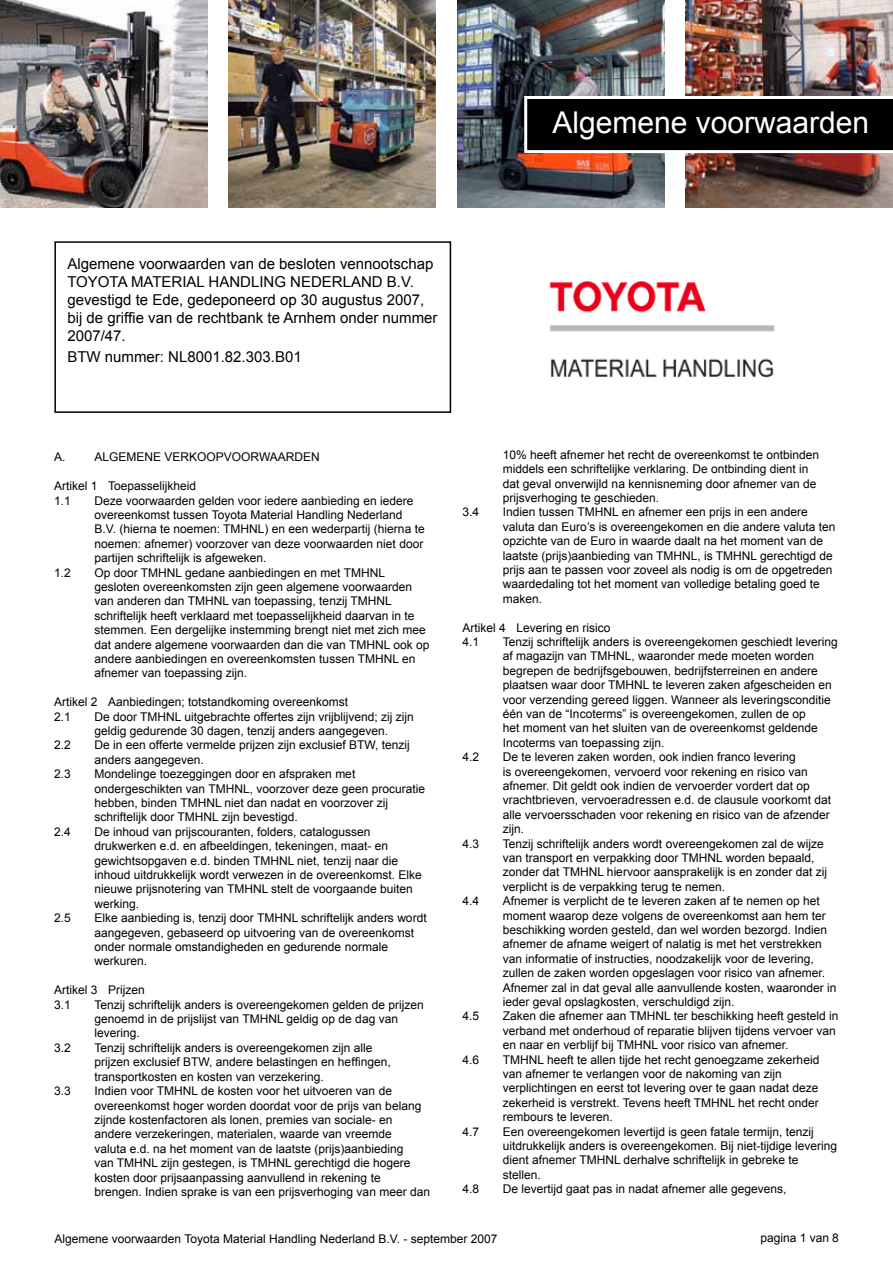
<style>
.page{position:relative;width:893px;height:1263px;background:#fff}
.page>*{position:absolute;margin:0;border:0;box-sizing:border-box;transform-origin:0 0}
.t1{font:30px "Arial";color:#fff}
.t2{font:15px/18px "Arial";color:#000}
.t3{font:12px/14.4px "Arial";color:#000}
</style>
<div class="page">
<div style="left:54px;top:241px;width:397px;height:172px;border:2px solid #000"></div>
<img style="left:549px;top:281px;width:226px;height:97px">
<img style="left:0;top:0;width:207px;height:207px">
<img style="left:229px;top:0;width:207px;height:207px">
<img style="left:457px;top:0;width:207px;height:207px">
<img style="left:686px;top:0;width:207px;height:207px">
<svg style="left:524px;top:96px;width:369px;height:57px;background:#1c1c1c"></svg>
<h1 class="t1" style="left:552px;top:103px;width:318px">Algemene voorwaarden</h1>
<p class="t2" style="left:67px;top:255px;width:372px">Algemene voorwaarden van de besloten vennootschap TOYOTA MATERIAL HANDLING NEDERLAND B.V. gevestigd te Ede, gedeponeerd op 30 augustus 2007, bij de griffie van de rechtbank te Arnhem onder nummer 2007/47.</p>
<p class="t2" style="left:67px;top:348px;width:236px">BTW nummer: NL8001.82.303.B01</p>
<p class="t3" style="left:54px;top:450px;width:13px">A.</p>
<p class="t3" style="left:94px;top:450px;width:227px">ALGEMENE VERKOOPVOORWAARDEN</p>
<p class="t3" style="left:54px;top:479px;width:144px">Artikel 1 Toepasselijkheid<br>1.1</p>
<p class="t3" style="left:94px;top:493px;width:332px">Deze voorwaarden gelden voor iedere aanbieding en iedere overeenkomst tussen Toyota Material Handling Nederland B.V. (hierna te noemen: TMHNL) en een wederpartij (hierna te noemen: afnemer) voorzover van deze voorwaarden niet door partijen schriftelijk is afgeweken.</p>
<p class="t3" style="left:54px;top:565px;width:18px">1.2</p>
<p class="t3" style="left:94px;top:565px;width:336px">Op door TMHNL gedane aanbiedingen en met TMHNL gesloten overeenkomsten zijn geen algemene voorwaarden van anderen dan TMHNL van toepassing, tenzij TMHNL schriftelijk heeft verklaard met toepasselijkheid daarvan in te stemmen. Een dergelijke instemming brengt niet met zich mee dat andere algemene voorwaarden dan die van TMHNL ook op andere aanbiedingen en overeenkomsten tussen TMHNL en afnemer van toepassing zijn.</p>
<p class="t3" style="left:54px;top:695px;width:296px">Artikel 2 Aanbiedingen; totstandkoming overeenkomst<br>2.1</p>
<p class="t3" style="left:94px;top:709px;width:321px">De door TMHNL uitgebrachte offertes zijn vrijblijvend; zij zijn geldig gedurende 30 dagen, tenzij anders aangegeven.</p>
<p class="t3" style="left:54px;top:738px;width:18px">2.2</p>
<p class="t3" style="left:94px;top:738px;width:317px">De in een offerte vermelde prijzen zijn exclusief BTW, tenzij anders aangegeven.</p>
<p class="t3" style="left:54px;top:767px;width:18px">2.3</p>
<p class="t3" style="left:94px;top:767px;width:332px">Mondelinge toezeggingen door en afspraken met ondergeschikten van TMHNL, voorzover deze geen procuratie hebben, binden TMHNL niet dan nadat en voorzover zij schriftelijk door TMHNL zijn bevestigd.</p>
<p class="t3" style="left:54px;top:824px;width:18px">2.4</p>
<p class="t3" style="left:94px;top:824px;width:329px">De inhoud van prijscouranten, folders, catalogussen drukwerken e.d. en afbeeldingen, tekeningen, maat- en gewichtsopgaven e.d. binden TMHNL niet, tenzij naar die inhoud uitdrukkelijk wordt verwezen in de overeenkomst. Elke nieuwe prijsnotering van TMHNL stelt de voorgaande buiten werking.</p>
<p class="t3" style="left:54px;top:911px;width:18px">2.5</p>
<p class="t3" style="left:94px;top:911px;width:334px">Elke aanbieding is, tenzij door TMHNL schriftelijk anders wordt aangegeven, gebaseerd op uitvoering van de overeenkomst onder normale omstandigheden en gedurende normale werkuren.</p>
<p class="t3" style="left:54px;top:983px;width:92px">Artikel 3 Prijzen<br>3.1</p>
<p class="t3" style="left:94px;top:997px;width:331px">Tenzij schriftelijk anders is overeengekomen gelden de prijzen genoemd in de prijslijst van TMHNL geldig op de dag van levering.</p>
<p class="t3" style="left:54px;top:1040px;width:18px">3.2</p>
<p class="t3" style="left:94px;top:1040px;width:298px">Tenzij schriftelijk anders is overeengekomen zijn alle prijzen exclusief BTW, andere belastingen en heffingen, transportkosten en kosten van verzekering.</p>
<p class="t3" style="left:54px;top:1084px;width:18px">3.3</p>
<p class="t3" style="left:94px;top:1084px;width:337px">Indien voor TMHNL de kosten voor het uitvoeren van de overeenkomst hoger worden doordat voor de prijs van belang zijnde kostenfactoren als lonen, premies van sociale- en andere verzekeringen, materialen, waarde van vreemde<br>valuta e.d. na het moment van de laatste (prijs)aanbieding<br>van TMHNL zijn gestegen, is TMHNL gerechtigd die hogere kosten door prijsaanpassing aanvullend in rekening te brengen. Indien sprake is van een prijsverhoging van meer dan</p>
<p class="t3" style="left:503px;top:447px;width:318px">10% heeft afnemer het recht de overeenkomst te ontbinden middels een schriftelijke verklaring. De ontbinding dient in dat geval onverwijld na kennisneming door afnemer van de prijsverhoging te geschieden.</p>
<p class="t3" style="left:462px;top:505px;width:18px">3.4</p>
<p class="t3" style="left:503px;top:505px;width:334px">Indien tussen TMHNL en afnemer een prijs in een andere valuta dan Euro’s is overeengekomen en die andere valuta ten opzichte van de Euro in waarde daalt na het moment van de laatste (prijs)aanbieding van TMHNL, is TMHNL gerechtigd de prijs aan te passen voor zoveel als nodig is om de opgetreden waardedaling tot het moment van volledige betaling goed te maken.</p>
<p class="t3" style="left:462px;top:620px;width:150px">Artikel 4 Levering en risico<br>4.1</p>
<p class="t3" style="left:503px;top:635px;width:336px">Tenzij schriftelijk anders is overeengekomen geschiedt levering af magazijn van TMHNL, waaronder mede moeten worden begrepen de bedrijfsgebouwen, bedrijfsterreinen en andere plaatsen waar door TMHNL te leveren zaken afgescheiden en voor verzending gereed liggen. Wanneer als leveringsconditie één van de “Incoterms” is overeengekomen, zullen de op<br>het moment van het sluiten van de overeenkomst geldende Incoterms van toepassing zijn.</p>
<p class="t3" style="left:462px;top:750px;width:18px">4.2</p>
<p class="t3" style="left:503px;top:750px;width:330px">De te leveren zaken worden, ook indien franco levering<br>is overeengekomen, vervoerd voor rekening en risico van afnemer. Dit geldt ook indien de vervoerder vordert dat op vrachtbrieven, vervoeradressen e.d. de clausule voorkomt dat alle vervoersschaden voor rekening en risico van de afzender zijn.</p>
<p class="t3" style="left:462px;top:836px;width:18px">4.3</p>
<p class="t3" style="left:503px;top:836px;width:326px">Tenzij schriftelijk anders wordt overeengekomen zal de wijze van transport en verpakking door TMHNL worden bepaald, zonder dat TMHNL hiervoor aansprakelijk is en zonder dat zij verplicht is de verpakking terug te nemen.</p>
<p class="t3" style="left:462px;top:894px;width:18px">4.4</p>
<p class="t3" style="left:503px;top:894px;width:335px">Afnemer is verplicht de te leveren zaken af te nemen op het moment waarop deze volgens de overeenkomst aan hem ter beschikking worden gesteld, dan wel worden bezorgd. Indien afnemer de afname weigert of nalatig is met het verstrekken van informatie of instructies, noodzakelijk voor de levering, zullen de zaken worden opgeslagen voor risico van afnemer.<br>Afnemer zal in dat geval alle aanvullende kosten, waaronder in ieder geval opslagkosten, verschuldigd zijn.</p>
<p class="t3" style="left:462px;top:1009px;width:18px">4.5</p>
<p class="t3" style="left:503px;top:1009px;width:337px">Zaken die afnemer aan TMHNL ter beschikking heeft gesteld in verband met onderhoud of reparatie blijven tijdens vervoer van en naar en verblijf bij TMHNL voor risico van afnemer.</p>
<p class="t3" style="left:462px;top:1052px;width:18px">4.6</p>
<p class="t3" style="left:503px;top:1052px;width:318px">TMHNL heeft te allen tijde het recht genoegzame zekerheid van afnemer te verlangen voor de nakoming van zijn verplichtingen en eerst tot levering over te gaan nadat deze zekerheid is verstrekt. Tevens heeft TMHNL het recht onder rembours te leveren.</p>
<p class="t3" style="left:462px;top:1124px;width:18px">4.7</p>
<p class="t3" style="left:503px;top:1124px;width:336px">Een overeengekomen levertijd is geen fatale termijn, tenzij uitdrukkelijk anders is overeengekomen. Bij niet-tijdige levering dient afnemer TMHNL derhalve schriftelijk in gebreke te stellen.</p>
<p class="t3" style="left:462px;top:1182px;width:18px">4.8</p>
<p class="t3" style="left:503px;top:1182px;width:285px">De levertijd gaat pas in nadat afnemer alle gegevens,</p>
<p class="t3" style="left:55px;top:1232px;width:444px">Algemene voorwaarden Toyota Material Handling Nederland B.V. - september 2007</p>
<p class="t3" style="left:760px;top:1230px;width:80px">pagina 1 van 8</p>
</div>
